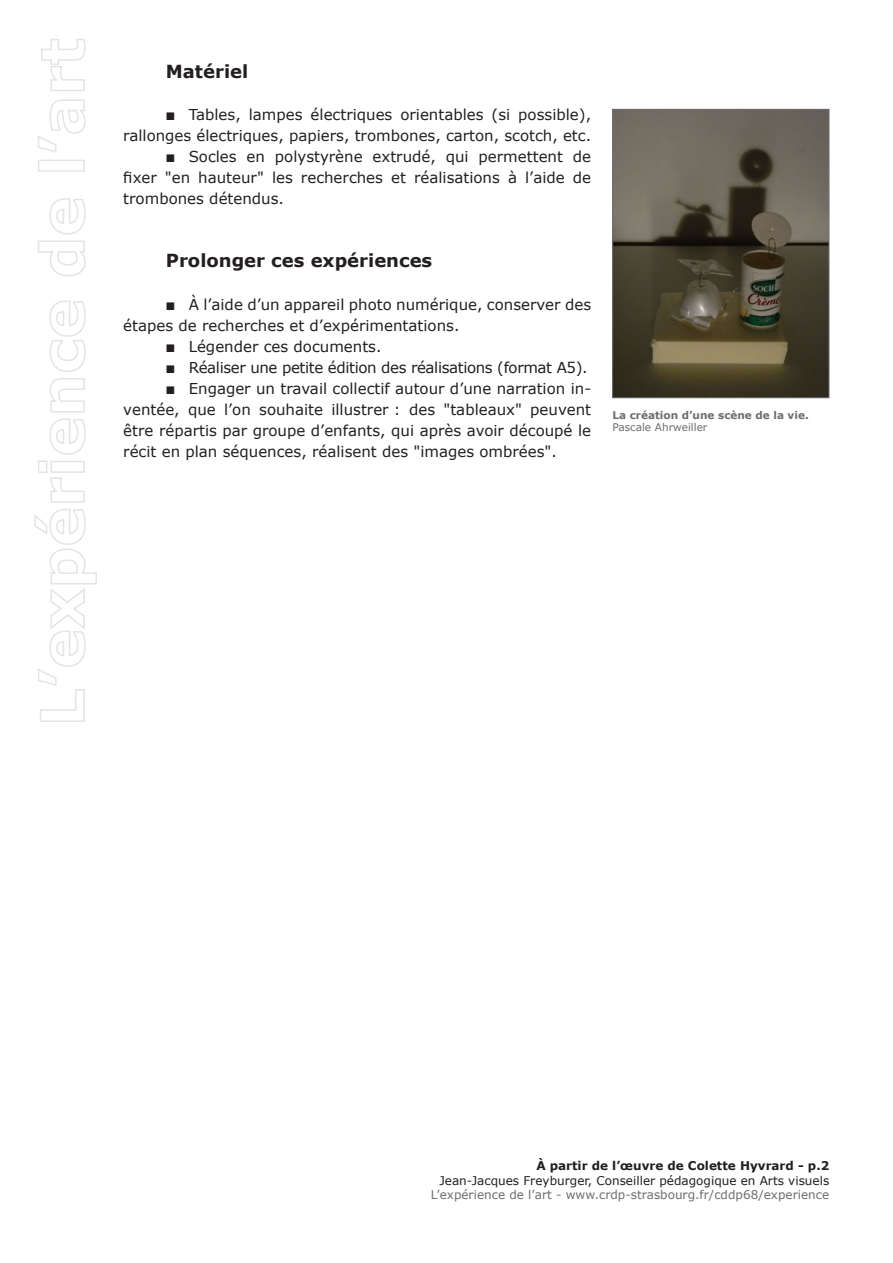
<style>
.page{position:relative;width:893px;height:1263px;background:#fff}
.page>*{position:absolute;margin:0;border:0;box-sizing:border-box;transform-origin:0 0}
.t1{font:700 18px "Verdana";color:#231f20}
.t2{font:15px/21px "Verdana";color:#231f20;text-align:justify}
.t3{font:15px "Verdana";letter-spacing:-.025em;color:#231f20}
.t4{font:12px "Verdana";color:#6c6d70}
.t5{font:12px "Verdana";color:#231f20}
.t6{font:700 12px "Verdana";color:#231f20}
.t7{font:700 10.5px "Verdana";color:#6c6d70}
.t8{font:10.5px "Verdana";color:#6c6d70}
</style>
<div class="page">
<img style="left:614px;top:111px;width:213px;height:285px">
<div style="left:612px;top:109px;width:217px;height:289px;border:1px solid #6c6d70"></div>
<svg style="left:34px;top:300px;width:63px;height:422px"></svg>
<svg style="left:38px;top:198px;width:48px;height:79px"></svg>
<div style="left:38px;top:160px;width:47px;height:12px;border:2px solid #e3e4e4"></div>
<svg style="left:38px;top:99px;width:48px;height:54px"></svg>
<svg style="left:41px;top:39px;width:45px;height:52px"></svg>
<p class="t1" style="left:166px;top:60px;width:84px">Matériel</p>
<p class="t2" style="left:123px;top:103px;width:469px;text-align:right">Tables, lampes électriques orientables (si possible), rallonges électriques, papiers, trombones, carton, scotch, etc.</p>
<p class="t2" style="left:123px;top:145px;width:469px;text-indent:65px">Socles en polystyrène extrudé, qui permettent de fixer "en hauteur" les recherches et réalisations à l’aide de trombones détendus.</p>
<p class="t1" style="left:166px;top:249px;width:268px">Prolonger ces expériences</p>
<p class="t2" style="left:123px;top:293px;width:469px;text-indent:65px">À l’aide d’un appareil photo numérique, conserver des étapes de recherches et d’expérimentations.</p>
<p class="t2" style="left:189px;top:335px;width:194px">Légender ces documents.</p>
<p class="t3" style="left:189px;top:358px;width:400px">Réaliser une petite édition des réalisations (format A5).</p>
<p class="t2" style="left:123px;top:377px;width:469px;text-indent:65px">Engager un travail collectif autour d’une narration in&shy;ventée, que l’on souhaite illustrer : des "tableaux" peuvent être répartis par groupe d’enfants, qui après avoir découpé le récit en plan séquences, réalisent des "images ombrées".</p>
<p class="t7" style="left:612px;top:408px;width:198px">La création d’une scène de la vie.</p>
<p class="t8" style="left:612px;top:421px;width:97px">Pascale Ahrweiller</p>
<p class="t6" style="left:536px;top:1158px;width:294px">À partir de l’œuvre de Colette Hyvrard - p.2</p>
<p class="t5" style="left:439px;top:1173px;width:391px">Jean-Jacques Freyburger, Conseiller pédagogique en Arts visuels</p>
<p class="t4" style="left:431px;top:1187px;width:400px">L’expérience de l’art - www.crdp-strasbourg.fr/cddp68/experience</p>
</div>
